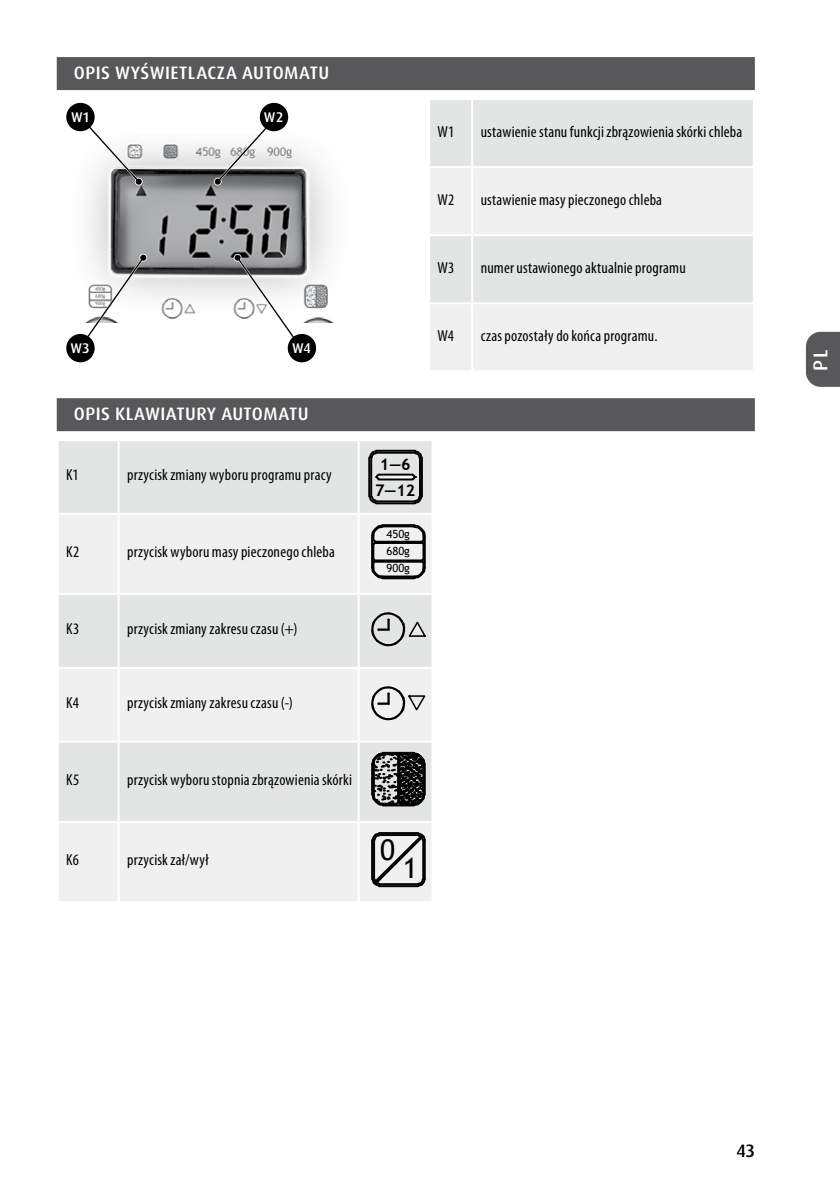
<style>
.page{position:relative;width:840px;height:1191px;background:#fff}
.page>*{position:absolute;margin:0;border:0;box-sizing:border-box;transform-origin:0 0}
.t1{font:28.4px "Trebuchet MS";color:#000}
.t2{font:500 20px "Dax Pro";color:#fff}
.t3{font:500 18px "Dax Pro";letter-spacing:.02em;color:#fff}
.t4{font:500 18px "Dax Pro";color:#000}
.t5{font:condensed 16px "Myriad Pro";letter-spacing:.01em;color:#000}
.t6{font:700 16px/26.4px "Trebuchet MS";color:#000}
.t7{font:condensed 16px "Myriad Pro";color:#000}
.t8{font:500 14px "Dax Pro";letter-spacing:.04em;color:#fff}
.t9{font:11.2px/17.4px "Trebuchet MS";color:#000;text-align:justify}
</style>
<div class="page">
<svg style="left:806px;top:332px;width:33px;height:55px;background:#606062"></svg>
<div style="left:57px;top:57px;width:697px;height:33px;background:#58585a"></div>
<div style="left:57px;top:398px;width:697px;height:33px;background:#58585a"></div>
<div style="left:430px;top:100px;width:322px;height:66px;background:#e3e4e4"></div>
<svg style="left:430px;top:168px;width:322px;height:202px;fill:#f0f0f1"></svg>
<hr style="left:471px;top:100px;width:2px;height:66px;background:#fff">
<hr style="left:471px;top:168px;width:2px;height:66px;background:#fff">
<hr style="left:428px;top:234px;width:44px;height:2px;background:#fff">
<hr style="left:472px;top:234px;width:282px;height:2px;background:#fff">
<hr style="left:471px;top:236px;width:2px;height:66px;background:#fff">
<hr style="left:428px;top:302px;width:44px;height:2px;background:#fff">
<hr style="left:472px;top:302px;width:282px;height:2px;background:#fff">
<hr style="left:471px;top:304px;width:2px;height:66px;background:#fff">
<img style="left:88px;top:144px;width:246px;height:179px">
<svg style="left:78px;top:123px;width:64px;height:62px"></svg>
<svg style="left:84px;top:254px;width:62px;height:88px"></svg>
<svg style="left:234px;top:254px;width:70px;height:83px"></svg>
<svg style="left:214px;top:115px;width:65px;height:70px"></svg>
<div style="left:214px;top:179px;width:7px;height:6px;background:#000;border-radius:50%"></div>
<div style="left:66px;top:103px;width:29px;height:28px;background:#000;border-radius:50%"></div>
<div style="left:66px;top:334px;width:29px;height:28px;background:#000;border-radius:50%"></div>
<div style="left:287px;top:334px;width:29px;height:28px;background:#000;border-radius:50%"></div>
<div style="left:260px;top:103px;width:28px;height:28px;background:#000;border-radius:50%"></div>
<div style="left:59px;top:441px;width:372px;height:72px;background:#e3e4e4"></div>
<svg style="left:59px;top:515px;width:372px;height:386px;fill:#f0f0f1"></svg>
<hr style="left:117px;top:441px;width:2px;height:72px;background:#fff">
<hr style="left:357px;top:441px;width:2px;height:72px;background:#fff">
<hr style="left:117px;top:515px;width:2px;height:78px;background:#fff">
<hr style="left:357px;top:515px;width:2px;height:78px;background:#fff">
<hr style="left:57px;top:593px;width:61px;height:2px;background:#fff">
<hr style="left:118px;top:593px;width:240px;height:2px;background:#fff">
<hr style="left:117px;top:595px;width:2px;height:72px;background:#fff">
<hr style="left:358px;top:593px;width:75px;height:2px;background:#fff">
<hr style="left:357px;top:595px;width:2px;height:72px;background:#fff">
<hr style="left:57px;top:667px;width:61px;height:2px;background:#fff">
<hr style="left:118px;top:667px;width:240px;height:2px;background:#fff">
<hr style="left:117px;top:669px;width:2px;height:71px;background:#fff">
<hr style="left:358px;top:667px;width:75px;height:2px;background:#fff">
<hr style="left:357px;top:669px;width:2px;height:71px;background:#fff">
<hr style="left:57px;top:740px;width:61px;height:2px;background:#fff">
<hr style="left:118px;top:740px;width:240px;height:2px;background:#fff">
<hr style="left:117px;top:742px;width:2px;height:79px;background:#fff">
<hr style="left:358px;top:740px;width:75px;height:2px;background:#fff">
<hr style="left:357px;top:742px;width:2px;height:79px;background:#fff">
<hr style="left:57px;top:821px;width:61px;height:2px;background:#fff">
<hr style="left:118px;top:821px;width:240px;height:2px;background:#fff">
<hr style="left:117px;top:823px;width:2px;height:78px;background:#fff">
<hr style="left:358px;top:821px;width:75px;height:2px;background:#fff">
<hr style="left:357px;top:823px;width:2px;height:78px;background:#fff">
<img style="left:381px;top:475px;width:29px;height:3px">
<hr style="left:376px;top:452px;width:39px;height:2px;background:#000">
<hr style="left:376px;top:450px;width:39px;height:2px;background:#000">
<hr style="left:378px;top:478px;width:34px;height:2px;background:#000">
<hr style="left:378px;top:473px;width:34px;height:2px;background:#000">
<svg style="left:412px;top:450px;width:10px;height:10px"></svg>
<hr style="left:419px;top:457px;width:1px;height:39px;background:#000">
<hr style="left:420px;top:457px;width:2px;height:39px;background:#000">
<svg style="left:412px;top:494px;width:10px;height:10px"></svg>
<hr style="left:376px;top:500px;width:39px;height:2px;background:#000">
<hr style="left:376px;top:502px;width:39px;height:2px;background:#000">
<svg style="left:368px;top:494px;width:10px;height:10px"></svg>
<hr style="left:370px;top:457px;width:2px;height:39px;background:#000">
<hr style="left:368px;top:457px;width:2px;height:39px;background:#000">
<svg style="left:368px;top:450px;width:10px;height:10px"></svg>
<svg style="left:410px;top:472px;width:7px;height:9px"></svg>
<svg style="left:374px;top:472px;width:7px;height:10px"></svg>
<hr style="left:382px;top:524px;width:32px;height:2px;background:#000">
<hr style="left:382px;top:525px;width:32px;height:2px;background:#000">
<hr style="left:374px;top:542px;width:48px;height:2px;background:#000">
<hr style="left:374px;top:541px;width:48px;height:2px;background:#000">
<hr style="left:374px;top:559px;width:48px;height:2px;background:#000">
<hr style="left:382px;top:577px;width:32px;height:2px;background:#000">
<hr style="left:382px;top:575px;width:32px;height:2px;background:#000">
<svg style="left:412px;top:524px;width:13px;height:55px"></svg>
<svg style="left:371px;top:524px;width:13px;height:55px"></svg>
<hr style="left:374px;top:560px;width:48px;height:2px;background:#000">
<svg style="left:371px;top:612px;width:54px;height:34px;background:#b8b9b9"></svg>
<svg style="left:371px;top:686px;width:54px;height:34px"></svg>
<svg style="left:371px;top:752px;width:54px;height:54px;background:#474848"></svg>
<svg style="left:371px;top:832px;width:54px;height:55px"></svg>
<p class="t3" style="left:74px;top:61px;width:257px">OPIS WYŚWIETLACZA AUTOMATU</p>
<p class="t8" style="left:71px;top:108px;width:19px">W1</p>
<p class="t8" style="left:264px;top:108px;width:21px">W2</p>
<p class="t8" style="left:70px;top:339px;width:21px">W3</p>
<p class="t8" style="left:292px;top:339px;width:20px">W4</p>
<p class="t3" style="left:74px;top:402px;width:236px">OPIS KLAWIATURY AUTOMATU</p>
<p class="t5" style="left:66px;top:466px;width:14px">K1</p>
<p class="t5" style="left:127px;top:466px;width:206px">przycisk zmiany wyboru programu pracy</p>
<p class="t6" style="left:375px;top:451px;width:41px">1―6<br>7―12</p>
<p class="t5" style="left:66px;top:543px;width:15px">K2</p>
<p class="t5" style="left:127px;top:543px;width:209px">przycisk wyboru masy pieczonego chleba</p>
<p class="t5" style="left:66px;top:620px;width:15px">K3</p>
<p class="t5" style="left:127px;top:620px;width:172px">przycisk zmiany zakresu czasu (+)</p>
<p class="t9" style="left:386px;top:525px;width:25px">450g 680g 900g</p>
<p class="t5" style="left:437px;top:123px;width:18px">W1</p>
<p class="t5" style="left:480px;top:123px;width:263px">ustawienie stanu funkcji zbrązowienia skórki chleba</p>
<p class="t5" style="left:437px;top:191px;width:18px">W2</p>
<p class="t5" style="left:480px;top:191px;width:183px">ustawienie masy pieczonego chleba</p>
<p class="t5" style="left:437px;top:259px;width:18px">W3</p>
<p class="t5" style="left:480px;top:259px;width:206px">numer ustawionego aktualnie programu</p>
<p class="t5" style="left:437px;top:327px;width:18px">W4</p>
<p class="t5" style="left:480px;top:327px;width:178px">czas pozostały do końca programu.</p>
<p class="t5" style="left:66px;top:694px;width:14px">K4</p>
<p class="t5" style="left:127px;top:694px;width:167px">przycisk zmiany zakresu czasu (-)</p>
<p class="t7" style="left:66px;top:771px;width:15px">K5</p>
<p class="t5" style="left:127px;top:771px;width:226px">przycisk wyboru stopnia zbrązowienia skórki</p>
<p class="t7" style="left:66px;top:851px;width:14px">K6</p>
<p class="t5" style="left:127px;top:851px;width:83px">przycisk zał/wył</p>
<h1 class="t1" style="left:380px;top:833px;width:16px">0</h1>
<h1 class="t1" style="left:402px;top:851px;width:16px">1</h1>
<p class="t2" style="left:807px;top:371px;width:23px;rotate:-90deg">PL</p>
<p class="t4" style="left:736px;top:1139px;width:20px">43</p>
</div>
